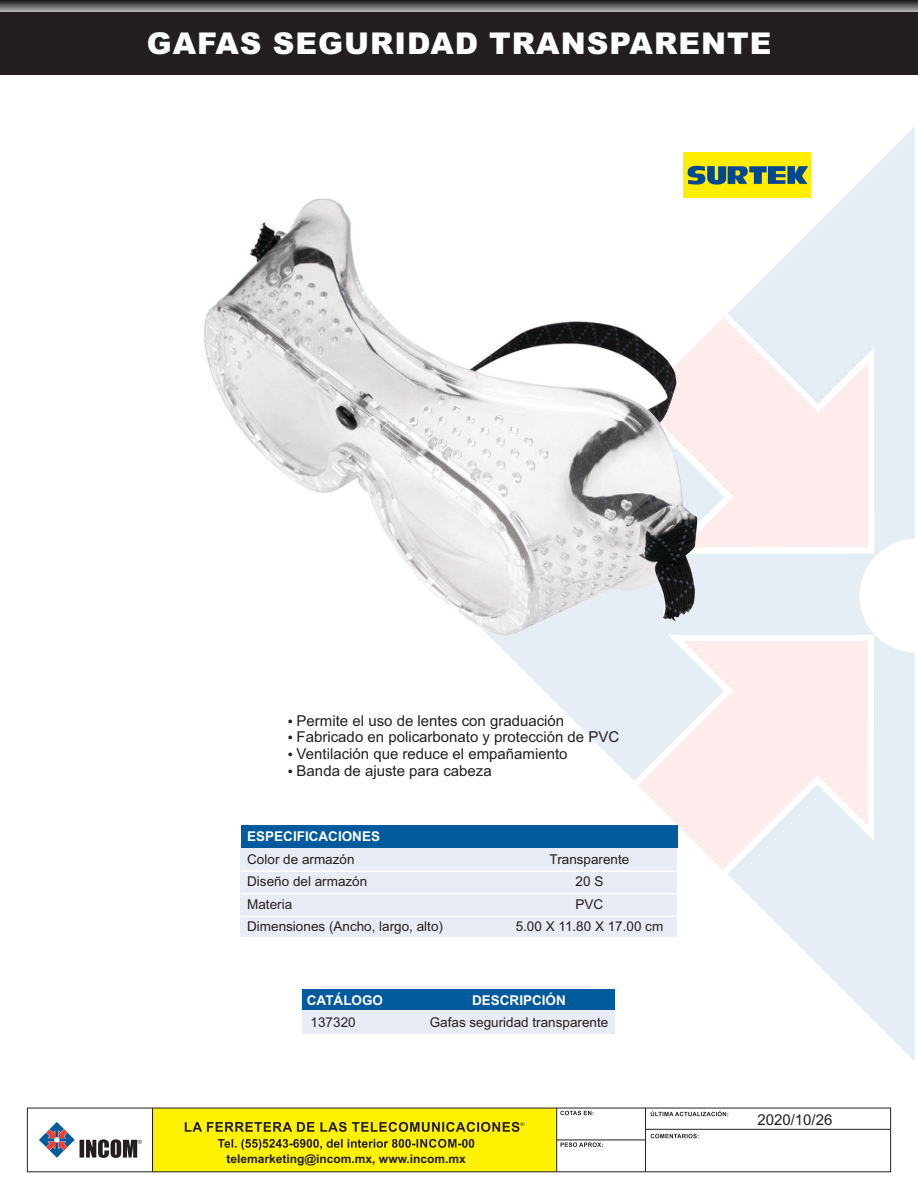
<style>
.page{position:relative;width:918px;height:1188px;background:#fff}
.page>*{position:absolute;margin:0;border:0;box-sizing:border-box;transform-origin:0 0}
.t1{font:900 30px "Arial";letter-spacing:.035em;color:#fff}
.t2{font:15px/16.8px "Arial";color:#231f20}
.t3{font:13.5px "Arial";color:#231f20}
.t4{font:700 13.5px "Arial";color:#fff}
.t5{font:700 12px "Arial";color:#231f20}
</style>
<div class="page">
<svg style="left:651px;top:1111px;width:77px;height:5px"></svg>
<div style="left:153px;top:1108px;width:404px;height:64px;background:#fff200"></div>
<hr style="left:152px;top:1108px;width:1px;height:64px;background:#231f20">
<hr style="left:556px;top:1108px;width:1px;height:64px;background:#231f20">
<hr style="left:645px;top:1108px;width:1px;height:64px;background:#231f20">
<hr style="left:646px;top:1129px;width:245px;height:1px;background:#231f20">
<hr style="left:557px;top:1140px;width:89px;height:1px;background:#231f20">
<svg style="left:560px;top:1111px;width:33px;height:4px"></svg>
<svg style="left:651px;top:1134px;width:48px;height:4px"></svg>
<svg style="left:561px;top:1142px;width:42px;height:5px"></svg>
<svg style="left:39px;top:1122px;width:103px;height:36px"></svg>
<svg style="left:218px;top:1139px;width:256px;height:11px"></svg>
<svg style="left:185px;top:1122px;width:339px;height:10px"></svg>
<div style="left:0;top:11px;width:918px;height:64px;background:#231f20"></div>
<svg style="left:489px;top:126px;width:426px;height:936px"></svg>
<svg style="left:698px;top:317px;width:170px;height:231px;background:#f8edee"></svg>
<svg style="left:638px;top:641px;width:230px;height:229px;background:#f6eeef"></svg>
<img style="left:204px;top:153px;width:494px;height:483px">
<svg style="left:0;top:0;width:918px;height:11px;background:#5e5e5e"></svg>
<div style="left:241px;top:843px;width:436px;height:95px;background:#eaecf5"></div>
<div style="left:241px;top:825px;width:436px;height:23px;background:#005a9c"></div>
<hr style="left:241px;top:870px;width:436px;height:2px;background:#fff">
<hr style="left:241px;top:893px;width:436px;height:1px;background:#fff">
<hr style="left:241px;top:916px;width:436px;height:1px;background:#fff">
<hr style="left:241px;top:937px;width:436px;height:1px;background:#fff">
<div style="left:303px;top:1005px;width:312px;height:29px;background:#eaecf5"></div>
<div style="left:303px;top:989px;width:312px;height:21px;background:#005a9c"></div>
<h1 class="t1" style="left:147px;top:32px;width:626px">GAFAS SEGURIDAD TRANSPARENTE</h1>
<p class="t2" style="left:297px;top:713px;width:324px">Permite el uso de lentes con graduación Fabricado en policarbonato y protección de PVC Ventilación que reduce el empañamiento<br>Banda de ajuste para cabeza</p>
<p class="t4" style="left:247px;top:831px;width:134px">ESPECIFICACIONES</p>
<p class="t3" style="left:247px;top:854px;width:109px">Color de armazón</p>
<p class="t3" style="left:550px;top:854px;width:81px">Transparente</p>
<p class="t3" style="left:247px;top:876px;width:122px">Diseño del armazón</p>
<p class="t3" style="left:576px;top:876px;width:29px">20 S</p>
<p class="t3" style="left:247px;top:899px;width:47px">Materia</p>
<p class="t3" style="left:576px;top:899px;width:29px">PVC</p>
<p class="t3" style="left:247px;top:921px;width:197px">Dimensiones (Ancho, largo, alto)</p>
<p class="t3" style="left:516px;top:921px;width:149px">5.00 X 11.80 X 17.00 cm</p>
<p class="t4" style="left:307px;top:995px;width:78px">CATÁLOGO</p>
<p class="t4" style="left:472px;top:995px;width:95px">DESCRIPCIÓN</p>
<p class="t3" style="left:311px;top:1017px;width:47px">137320</p>
<p class="t3" style="left:430px;top:1017px;width:180px">Gafas seguridad transparente</p>
<p class="t5" style="left:227px;top:1154px;width:241px">telemarketing@incom.mx, www.incom.mx</p>
<p class="t2" style="left:757px;top:1112px;width:77px">2020/10/26</p>
</div>
